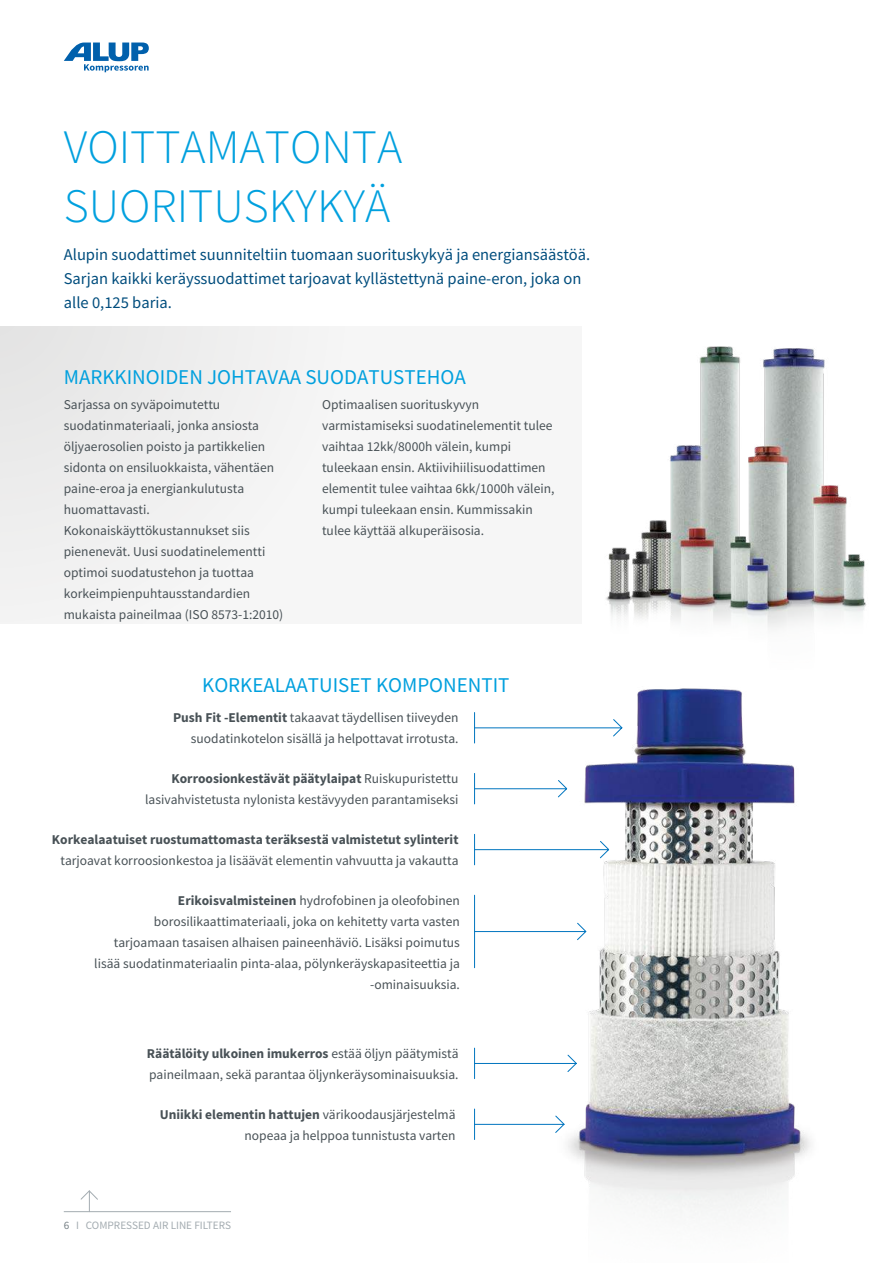
<style>
.page{position:relative;width:893px;height:1263px;background:#fff}
.page>*{position:absolute;margin:0;border:0;box-sizing:border-box;transform-origin:0 0}
.t1{font:300 48px/58.3px "Source Sans Pro";color:#00a0de}
.t2{font:21px "Source Sans Pro";color:#00a0de}
.t3{font:16.5px/24px "Source Sans Pro";color:#004d7d}
.t4{font:13.5px/21px "Source Sans Pro";color:#485156;text-align:right}
.t5{font:700 13.5px "Source Sans Pro";color:#485156}
.t6{font:11.25px "Source Sans Pro";color:#a4acb1}
.s1{font-weight:700}
.s2{color:#778186}
</style>
<div class="page">
<hr style="left:892px;top:327px;width:1px;height:936px;background:#bce4fb">
<hr style="left:892px;top:928px;width:1px;height:335px;background:#0060ac">
<img style="left:567px;top:688px;width:244px;height:526px">
<div style="left:0;top:327px;width:829px;height:297px;background:linear-gradient(to bottom,#f0f0f0,#f6f6f6)"></div>
<img style="left:582px;top:327px;width:311px;height:342px">
<svg style="left:475px;top:719px;width:148px;height:18px"></svg>
<hr style="left:474px;top:712px;width:1px;height:31px;background:#0075bf">
<svg style="left:475px;top:780px;width:92px;height:18px"></svg>
<hr style="left:474px;top:773px;width:1px;height:31px;background:#0075bf">
<svg style="left:475px;top:840px;width:134px;height:19px"></svg>
<hr style="left:474px;top:834px;width:1px;height:31px;background:#0075bf">
<svg style="left:475px;top:922px;width:112px;height:18px"></svg>
<hr style="left:474px;top:895px;width:1px;height:73px;background:#0075bf">
<svg style="left:475px;top:1054px;width:102px;height:18px"></svg>
<hr style="left:474px;top:1048px;width:1px;height:31px;background:#0075bf">
<svg style="left:475px;top:1115px;width:90px;height:18px"></svg>
<hr style="left:474px;top:1109px;width:1px;height:30px;background:#0075bf">
<svg style="left:64px;top:43px;width:85px;height:29px"></svg>
<svg style="left:80px;top:1190px;width:18px;height:21px"></svg>
<hr style="left:64px;top:1211px;width:167px;height:1px;background:#a4acb1">
<h1 class="t1" style="left:64px;top:118px;width:340px">VOITTAMATONTA<br>SUORITUSKYKYÄ</h1>
<p class="t3" style="left:64px;top:242px;width:528px">Alupin suodattimet suunniteltiin tuomaan suorituskykyä ja energiansäästöä.<br>Sarjan kaikki keräyssuodattimet tarjoavat kyllästettynä paine-eron, joka on alle 0,125 baria.</p>
<h2 class="t2" style="left:64px;top:364px;width:404px">MARKKINOIDEN JOHTAVAA SUODATUSTEHOA</h2>
<p class="t4" style="left:64px;top:394px;width:221px;text-align:left">Sarjassa on syväpoimutettu suodatinmateriaali, jonka ansiosta öljyaerosolien poisto ja partikkelien sidonta on ensiluokkaista, vähentäen paine-eroa ja energiankulutusta huomattavasti.<br>Kokonaiskäyttökustannukset siis pienenevät. Uusi suodatinelementti optimoi suodatustehon ja tuottaa korkeimpienpuhtausstandardien mukaista paineilmaa (ISO 8573-1:2010)</p>
<p class="t4" style="left:322px;top:394px;width:234px;text-align:left">Optimaalisen suorituskyvyn varmistamiseksi suodatinelementit tulee vaihtaa 12kk/8000h välein, kumpi tuleekaan ensin. Aktiivihiilisuodattimen elementit tulee vaihtaa 6kk/1000h välein, kumpi tuleekaan ensin. Kummissakin tulee käyttää alkuperäisosia.</p>
<h2 class="t2" style="left:202px;top:671px;width:309px">KORKEALAATUISET KOMPONENTIT</h2>
<p class="t4" style="left:173px;top:707px;width:287px"><span class="s1">Push Fit -Elementit</span> takaavat täydellisen tiiveyden suodatinkotelon sisällä ja helpottavat irrotusta.</p>
<p class="t4" style="left:145px;top:768px;width:315px"><span class="s1">Korroosionkestävät päätylaipat</span> Ruiskupuristettu lasivahvistetusta nylonista kestävyyden parantamiseksi</p>
<p class="t5" style="left:52px;top:831px;width:408px">Korkealaatuiset ruostumattomasta teräksestä valmistetut sylinterit</p>
<p class="t4" style="left:60px;top:850px;width:400px">tarjoavat korroosionkestoa ja lisäävät elementin vahvuutta ja vakautta</p>
<p class="t4" style="left:94px;top:890px;width:367px"><span class="s1">Erikoisvalmisteinen</span> hydrofobinen ja oleofobinen borosilikaattimateriaali, joka on kehitetty varta vasten tarjoamaan tasaisen alhaisen paineenhäviö. Lisäksi poimutus lisää suodatinmateriaalin pinta-alaa, pölynkeräyskapasiteettia ja -ominaisuuksia.</p>
<p class="t4" style="left:147px;top:1043px;width:313px;text-align:left"><span class="s1">Räätälöity ulkoinen imukerros</span> estää öljyn päätymistä paineilmaan, sekä parantaa öljynkeräysominaisuuksia.</p>
<p class="t4" style="left:160px;top:1104px;width:297px"><span class="s1">Uniikki elementin hattujen</span> värikoodausjärjestelmä nopeaa ja helppoa tunnistusta varten</p>
<p class="t6" style="left:64px;top:1221px;width:169px"><span class="s2">6</span> I COMPRESSED AIR LINE FILTERS</p>
</div>
